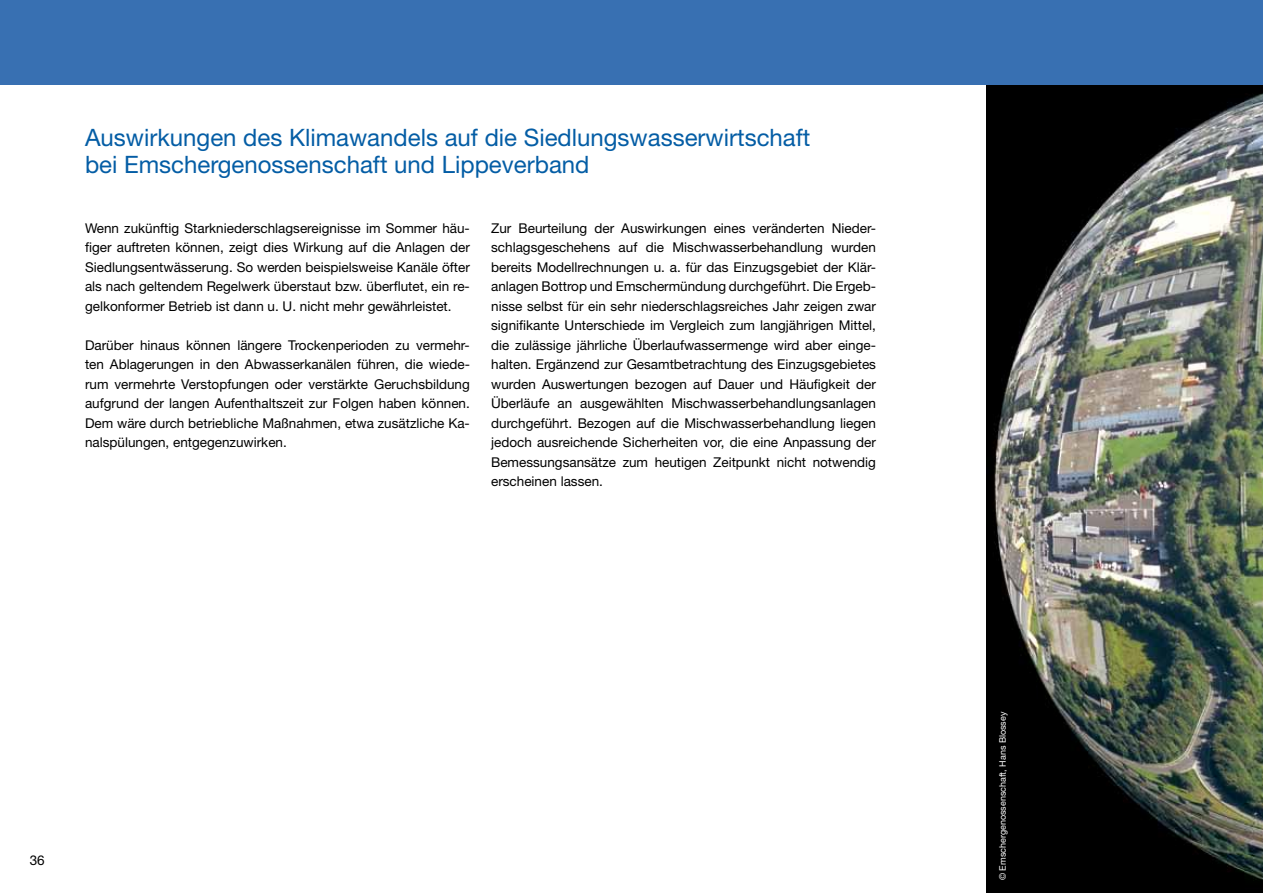
<style>
.page{position:relative;width:1263px;height:893px;background:#fff}
.page>*{position:absolute;margin:0;border:0;box-sizing:border-box;transform-origin:0 0}
.t1{font:24px/27px "Helvetica Neue LT Std";color:#045da5}
.t2{font:13.5px/19.5px "Helvetica Neue LT Std";color:#000;text-align:justify}
.t3{font:9px "Helvetica Neue LT Std";color:#fff}
</style>
<div class="page">
<img style="left:986px;top:85px;width:277px;height:808px">
<div style="left:0;top:0;width:1263px;height:85px;background:#3870b2"></div>
<h1 class="t1" style="left:85px;top:124px;width:727px">Auswirkungen des Klimawandels auf die Siedlungswasserwirtschaft bei Emschergenossenschaft und Lippeverband</h1>
<p class="t2" style="left:85px;top:218px;width:386px">Wenn zukünftig Starkniederschlagsereignisse im Sommer häu&shy;figer auftreten können, zeigt dies Wirkung auf die Anlagen der Siedlungsentwässerung. So werden beispielsweise Kanäle öfter als nach geltendem Regelwerk überstaut bzw. überflutet, ein re&shy;gelkonformer Betrieb ist dann u. U. nicht mehr gewährleistet.</p>
<p class="t2" style="left:85px;top:335px;width:386px">Darüber hinaus können längere Trockenperioden zu vermehr&shy;ten Ablagerungen in den Abwasserkanälen führen, die wiede&shy;rum vermehrte Verstopfungen oder verstärkte Geruchsbildung aufgrund der langen Aufenthaltszeit zur Folgen haben können.<br>Dem wäre durch betriebliche Maßnahmen, etwa zusätzliche Ka&shy;nalspülungen, entgegenzuwirken.</p>
<p class="t2" style="left:491px;top:218px;width:386px">Zur Beurteilung der Auswirkungen eines veränderten Nieder&shy;schlagsgeschehens auf die M ischwasserbehandlung wurden bereits Modellrechnungen u. a. für das Einzugsgebiet der Klär&shy;anlagen Bottrop und Emschermündung durchgeführt. Die Ergeb&shy;nisse selbst für ein sehr niederschlagsreiches Jahr zeigen zwar signifikante Unterschiede im Vergleich zum langjährigen M ittel, die zulässige jährliche Überlaufwassermenge wird aber einge&shy;halten. Ergänzend zur Gesamtbetrachtung des Einzugsgebietes wurden Auswertungen bezogen auf Dauer und Häufigkeit der Überläufe an ausgewählten M ischwasserbehandlungsanlagen durchgeführt. Bezogen auf die M ischwasserbehandlung liegen jedoch ausreichende Sicherheiten vor, die eine Anpassung der Bemessungsansätze zum heutigen Zeitpunkt nicht notwendig erscheinen lassen.</p>
<p class="t2" style="left:30px;top:850px;width:17px">36</p>
<p class="t3" style="left:997px;top:880px;width:170px;rotate:-90deg">© Emschergenossenschaft, Hans Blossey</p>
</div>
